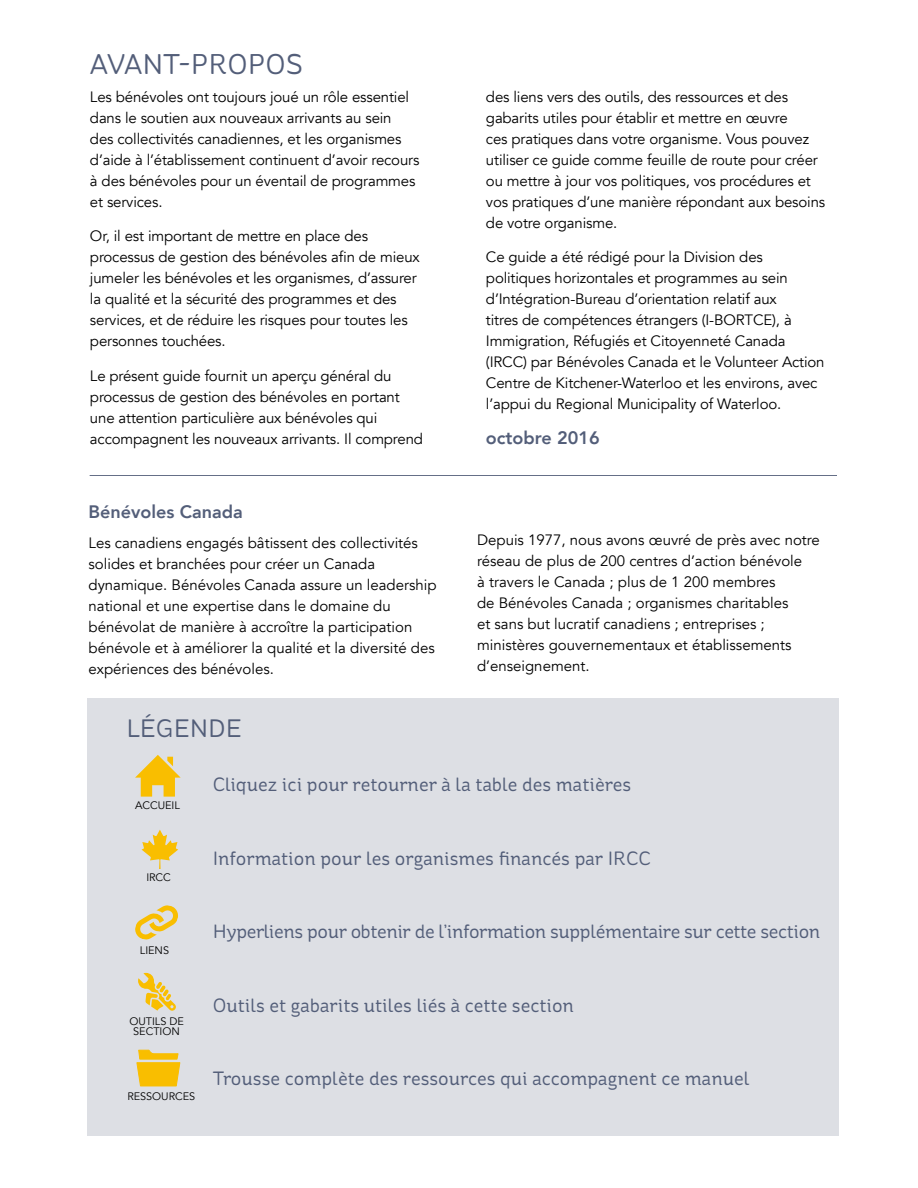
<style>
.page{position:relative;width:918px;height:1188px;background:#fff}
.page>*{position:absolute;margin:0;border:0;box-sizing:border-box;transform-origin:0 0}
.t1{font:28.5px "St Ryde";color:#535e79}
.t2{font:25.2px "St Ryde";color:#535e79}
.t3{font:19.2px "St Ryde";color:#535e79}
.t4{font:19.2px "St Ryde";letter-spacing:-.02em;color:#535e79}
.t5{font:800 18px "Avenir";color:#535e79}
.t6{font:15px/21px "Avenir";letter-spacing:-.01em;color:#000}
.t7{font:10.8px/10.4px "Avenir";color:#000;text-align:center}
</style>
<div class="page">
<div style="left:87px;top:698px;width:752px;height:438px;background:#dddfe4"></div>
<svg style="left:136px;top:1050px;width:44px;height:36px"></svg>
<svg style="left:142px;top:830px;width:36px;height:38px"></svg>
<svg style="left:135px;top:905px;width:43px;height:35px"></svg>
<svg style="left:135px;top:755px;width:46px;height:42px"></svg>
<svg style="left:138px;top:973px;width:38px;height:38px"></svg>
<hr style="left:90px;top:475px;width:747px;height:1px;background:#535e79">
<h1 class="t1" style="left:90px;top:47px;width:215px">AVANT-PROPOS</h1>
<p class="t6" style="left:90px;top:86px;width:331px">Les bénévoles ont toujours joué un rôle essentiel dans le soutien aux nouveaux arrivants au sein<br>des collectivités canadiennes, et les organismes d’aide à l’établissement continuent d’avoir recours à des bénévoles pour un éventail de programmes et services.</p>
<p class="t6" style="left:90px;top:226px;width:331px">Or, il est important de mettre en place des processus de gestion des bénévoles afin de mieux jumeler les bénévoles et les organismes, d’assurer la qualité et la sécurité des programmes et des services, et de réduire les risques pour toutes les personnes touchées.</p>
<p class="t6" style="left:90px;top:365px;width:335px">Le présent guide fournit un aperçu général du processus de gestion des bénévoles en portant une attention particulière aux bénévoles qui accompagnent les nouveaux arrivants. Il comprend</p>
<p class="t6" style="left:486px;top:86px;width:341px">des liens vers des outils, des ressources et des gabarits utiles pour établir et mettre en œuvre<br>ces pratiques dans votre organisme. Vous pouvez utiliser ce guide comme feuille de route pour créer ou mettre à jour vos politiques, vos procédures et vos pratiques d’une manière répondant aux besoins de votre organisme.</p>
<p class="t6" style="left:486px;top:247px;width:340px">Ce guide a été rédigé pour la Division des politiques horizontales et programmes au sein d’Intégration-Bureau d’orientation relatif aux<br>titres de compétences étrangers (I-BORTCE), à Immigration, Réfugiés et Citoyenneté Canada (IRCC) par Bénévoles Canada et le Volunteer Action Centre de Kitchener-Waterloo et les environs, avec l’appui du Regional Municipality of Waterloo.</p>
<p class="t5" style="left:486px;top:424px;width:115px">octobre 2016</p>
<p class="t5" style="left:89px;top:497px;width:156px">Bénévoles Canada</p>
<p class="t6" style="left:89px;top:533px;width:349px">Les canadiens engagés bâtissent des collectivités solides et branchées pour créer un Canada dynamique. Bénévoles Canada assure un leadership national et une expertise dans le domaine du bénévolat de manière à accroître la participation bénévole et à améliorer la qualité et la diversité des expériences des bénévoles.</p>
<p class="t6" style="left:477px;top:530px;width:344px">Depuis 1977, nous avons œuvré de près avec notre réseau de plus de 200 centres d’action bénévole<br>à travers le Canada ; plus de 1 200 membres<br>de Bénévoles Canada ; organismes charitables<br>et sans but lucratif canadiens ; entreprises ; ministères gouvernementaux et établissements d’enseignement.</p>
<h2 class="t2" style="left:126px;top:714px;width:117px">LÉGENDE</h2>
<p class="t7" style="left:135px;top:801px;width:46px">ACCUEIL</p>
<p class="t7" style="left:146px;top:872px;width:26px">IRCC</p>
<p class="t7" style="left:140px;top:946px;width:31px">LIENS</p>
<p class="t7" style="left:129px;top:1016px;width:56px">OUTILS DE<br>SECTION</p>
<p class="t7" style="left:127px;top:1091px;width:69px">RESSOURCES</p>
<p class="t3" style="left:213px;top:773px;width:420px">Cliquez ici pour retourner à la table des matières</p>
<p class="t3" style="left:213px;top:847px;width:440px">Information pour les organismes financés par IRCC</p>
<p class="t4" style="left:213px;top:920px;width:609px">Hyperliens pour obtenir de l’information supplémentaire sur cette section</p>
<p class="t3" style="left:213px;top:994px;width:363px">Outils et gabarits utiles liés à cette section</p>
<p class="t3" style="left:213px;top:1067px;width:538px">Trousse complète des ressources qui accompagnent ce manuel</p>
</div>
